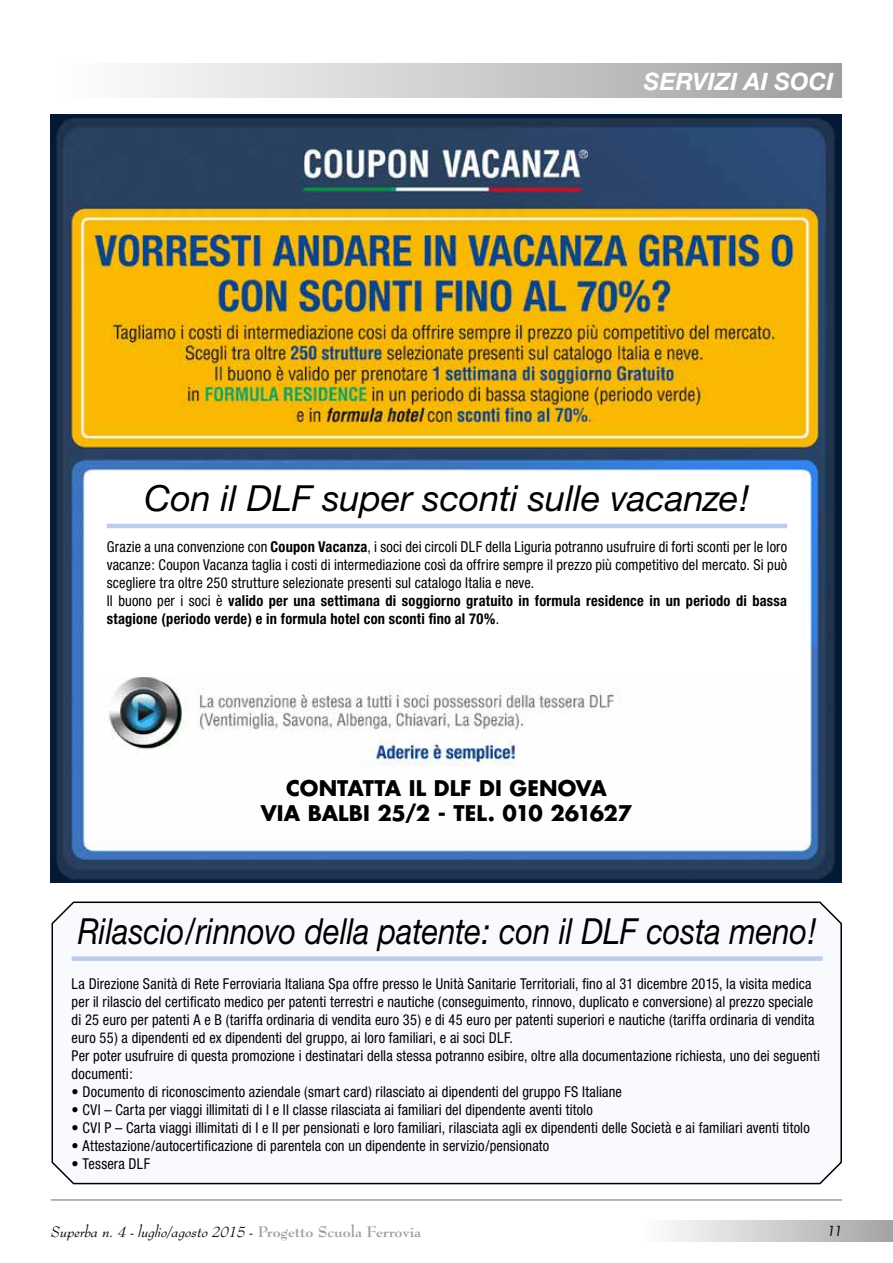
<style>
.page{position:relative;width:893px;height:1263px;background:#fff}
.page>*{position:absolute;margin:0;border:0;box-sizing:border-box;transform-origin:0 0}
.t1{font:italic 36px "Helvetica Neue";letter-spacing:-.005em;color:#000;scale:.86 1}
.t2{font:italic 36px "Helvetica Neue";letter-spacing:-.005em;color:#000}
.t3{font:italic 700 24px "Helvetica Neue";color:#fff}
.t4{font:700 21px/25.2px "Futura";color:#000;text-align:center}
.t5{font:condensed 15px/18px "Helvetica Neue";letter-spacing:.01em;color:#000;scale:.96 1}
.t6{font:italic 15px "Bernhard Modern BT";color:#000}
.t7{font:italic 13.5px "Futura";color:#000}
.s1{font-weight:700}
.s2{font-weight:700;font-style:normal;color:#9d9d9c}
</style>
<div class="page">
<div style="left:638px;top:1220px;width:255px;height:22px;background:linear-gradient(to right,#fff,#a5a5a4)"></div>
<hr style="left:51px;top:1199px;width:791px;height:2px;background:#9d9d9c">
<svg style="left:51px;top:901px;width:791px;height:284px"></svg>
<div style="left:72px;top:956px;width:751px;height:5px;background:#bccdeb"></div>
<img style="left:51px;top:115px;width:791px;height:531px">
<img style="left:51px;top:646px;width:791px;height:236px">
<div style="left:94px;top:471px;width:708px;height:206px;background:#fff"></div>
<hr style="left:107px;top:524px;width:680px;height:4px;background:#bccdeb">
<div style="left:51px;top:64px;width:791px;height:34px;background:linear-gradient(to right,#fff,#9f9f9f)"></div>
<h2 class="t3" style="left:644px;top:67px;width:191px">SERVIZI AI SOCI</h2>
<h1 class="t2" style="left:145px;top:476px;width:606px">Con il DLF super sconti sulle vacanze!</h1>
<p class="t5" style="left:107px;top:537px;width:710px">Grazie a una convenzione con <span class="s1">Coupon Vacanza</span>, i soci dei circoli DLF della Liguria potranno usufruire di forti sconti per le loro vacanze: Coupon Vacanza taglia i costi di intermediazione così da offrire sempre il prezzo più competitivo del mercato. Si può scegliere tra oltre 250 strutture selezionate presenti sul catalogo Italia e neve.<br>Il buono per i soci è <span class="s1">valido per una settimana di soggiorno gratuito in formula residence in un periodo di bassa stagione (periodo verde) e in formula hotel con sconti fino al 70%</span>.</p>
<h3 class="t4" style="left:261px;top:775px;width:373px">CONTATTA IL DLF DI GENOVA<br>VIA BALBI 25/2 - TEL. 010 261627</h3>
<h1 class="t1" style="left:78px;top:909px;width:861px">Rilascio/rinnovo della patente: con il DLF costa meno!</h1>
<p class="t5" style="left:72px;top:974px;width:781px">La Direzione Sanità di Rete Ferroviaria Italiana Spa offre presso le Unità Sanitarie Territoriali, fino al 31 dicembre 2015, la visita medica per il rilascio del certificato medico per patenti terrestri e nautiche (conseguimento, rinnovo, duplicato e conversione) al prezzo speciale di 25 euro per patenti A e B (tariffa ordinaria di vendita euro 35) e di 45 euro per patenti superiori e nautiche (tariffa ordinaria di vendita euro 55) a dipendenti ed ex dipendenti del gruppo, ai loro familiari, e ai soci DLF.<br>Per poter usufruire di questa promozione i destinatari della stessa potranno esibire, oltre alla documentazione richiesta, uno dei seguenti documenti:</p>
<p class="t5" style="left:72px;top:1082px;width:575px">• Documento di riconoscimento aziendale (smart card) rilasciato ai dipendenti del gruppo FS Italiane</p>
<p class="t5" style="left:72px;top:1100px;width:544px">• CVI – Carta per viaggi illimitati di I e II classe rilasciata ai familiari del dipendente aventi titolo</p>
<p class="t5" style="left:72px;top:1118px;width:770px">• CVI P – Carta viaggi illimitati di I e II per pensionati e loro familiari, rilasciata agli ex dipendenti delle Società e ai familiari aventi titolo</p>
<p class="t5" style="left:72px;top:1136px;width:499px">• Attestazione/autocertificazione di parentela con un dipendente in servizio/pensionato</p>
<p class="t5" style="left:72px;top:1154px;width:83px">• Tessera DLF</p>
<p class="t6" style="left:51px;top:1222px;width:372px">Superba n. 4 - luglio/agosto 2015 - <span class="s2">Progetto Scuola Ferrovia</span></p>
<p class="t7" style="left:826px;top:1222px;width:17px">11</p>
</div>
